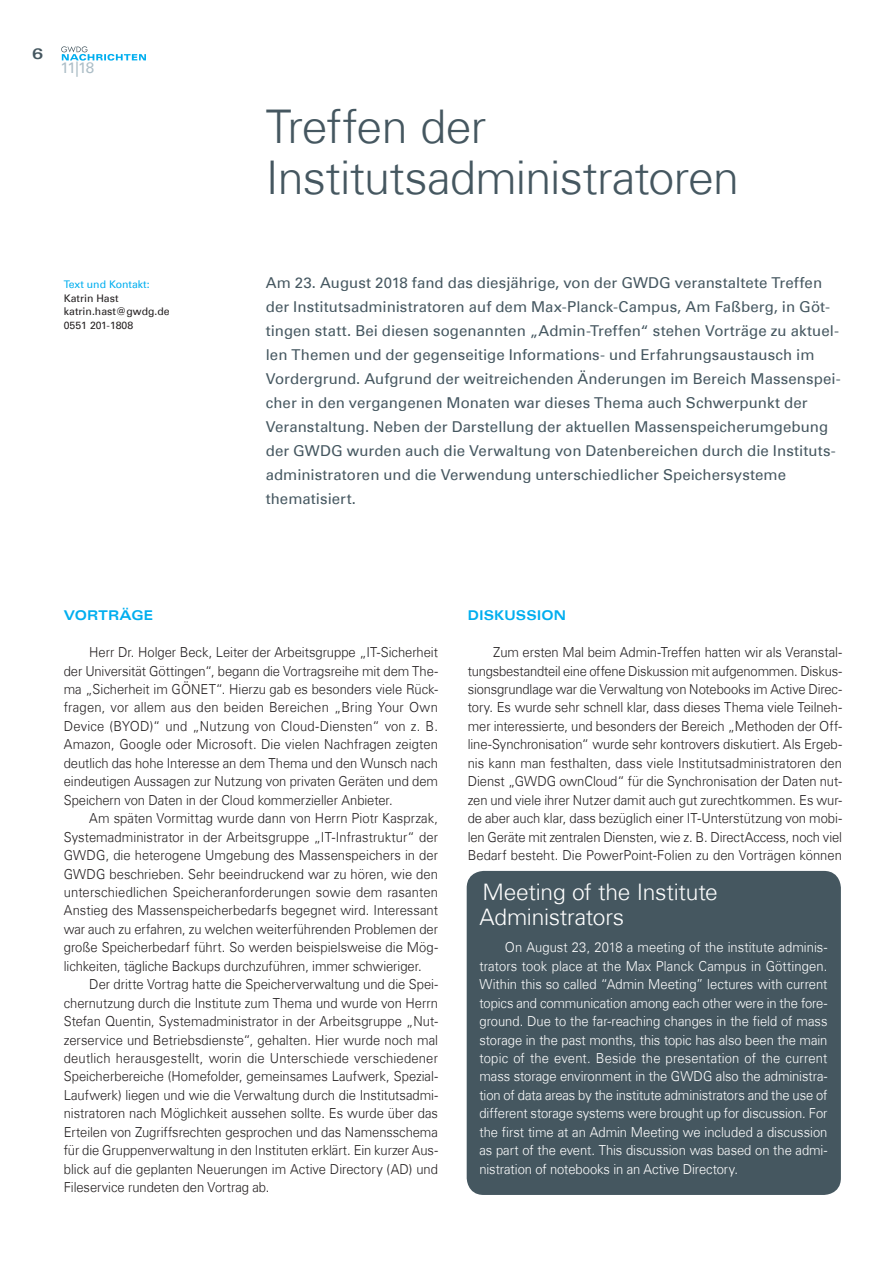
<style>
.page{position:relative;width:893px;height:1263px;background:#fff}
.page>*{position:absolute;margin:0;border:0;box-sizing:border-box;transform-origin:0 0}
.t1{font:300 46.5px/51px "Univers Com 45";letter-spacing:-.015em;color:#455760}
.t2{font:300 22.8px/24.9px "Univers Com 45";letter-spacing:-.01em;color:#fff}
.t3{font:15.3px "Univers Com 55 Roman";color:#adbec7}
.t4{font:15px/24px "Univers Com 55 Roman";letter-spacing:.005em;color:#455760}
.t5{font:15px "Univers Com 63 Bold Ext";color:#455760}
.t6{font:300 13.8px/18.5px "Univers Com 45";letter-spacing:-.005em;color:#231f20;text-align:justify;scale:.94 1}
.t7{font:300 13.8px/18.5px "Univers Com 45";letter-spacing:-.005em;color:#fff;text-align:justify;scale:.94 1}
.t8{font:13.5px "Univers Com 63 Bold Ext";letter-spacing:.005em;color:#00aeef;scale:.94 1}
.t9{font:10.5px/13.5px "Univers Com 55 Roman";color:#231f20}
.t10{font:10.5px "Univers Com 55 Roman";color:#00aeef}
</style>
<div class="page">
<svg style="left:61px;top:46px;width:85px;height:15px"></svg>
<div style="left:467px;top:871px;width:374px;height:324px;background:#455760;border-radius:17px"></div>
<p class="t5" style="left:32px;top:45px;width:13px">6</p>
<p class="t3" style="left:61px;top:58px;width:35px">11|18</p>
<p class="t10" style="left:64px;top:278px;width:87px">Text und Kontakt:</p>
<p class="t9" style="left:64px;top:291px;width:107px">Katrin Hast katrin.hast@gwdg.de<br>0551 201-1808</p>
<h1 class="t1" style="left:266px;top:101px;width:475px">Treffen der<br>Institutsadministratoren</h1>
<p class="t4" style="left:266px;top:271px;width:576px">Am 23. August 2018 fand das diesjährige, von der GWDG veranstaltete Treffen der Institutsadministratoren auf dem Max-Planck-Campus, Am Faßberg, in Göt&shy;tingen statt. Bei diesen sogenannten „Admin-Treffen“ stehen Vorträge zu aktuel&shy;len Themen und der gegenseitige Informations- und Erfahrungsaustausch im Vordergrund. Aufgrund der weitreichenden Änderungen im Bereich Massenspei&shy;cher in den vergangenen Monaten war dieses Thema auch Schwerpunkt der Veranstaltung. Neben der Darstellung der aktuellen Massenspeicherumgebung der GWDG wurden auch die Verwaltung von Datenbereichen durch die Instituts&shy;administratoren und die Verwendung unterschiedlicher Speichersysteme thematisiert.</p>
<p class="t8" style="left:64px;top:608px;width:97px">VORTRÄGE</p>
<p class="t6" style="left:64px;top:643px;width:400px;text-indent:26px">Herr Dr. Holger Beck, Leiter der Arbeitsgruppe „IT-Sicherheit der Universität Göttingen“, begann die Vortragsreihe mit dem The&shy;ma „Sicherheit im GÖNET“. Hierzu gab es besonders viele Rück&shy;fragen, vor allem aus den beiden Bereichen „Bring Your Own Device (BYOD)“ und „Nutzung von Cloud-Diensten“ von z. B.<br>Amazon, Google oder Microsoft. Die vielen Nachfragen zeigten deutlich das hohe Interesse an dem Thema und den Wunsch nach eindeutigen Aussagen zur Nutzung von privaten Geräten und dem Speichern von Daten in der Cloud kommerzieller Anbieter.</p>
<p class="t6" style="left:64px;top:809px;width:400px;text-indent:26px">Am späten Vormittag wurde dann von Herrn Piotr Kasprzak, Systemadministrator in der Arbeitsgruppe „IT-Infrastruktur“ der GWDG, die heterogene Umgebung des Massenspeichers in der GWDG beschrieben. Sehr beeindruckend war zu hören, wie den unterschiedlichen Speicheranforderungen sowie dem rasanten Anstieg des Massenspeicherbedarfs begegnet wird. Interessant war auch zu erfahren, zu welchen weiterführenden Problemen der große Speicherbedarf führt. So werden beispielsweise die Mög&shy;lichkeiten, tägliche Backups durchzuführen, immer schwieriger.</p>
<p class="t6" style="left:64px;top:975px;width:400px;text-indent:26px">Der dritte Vortrag hatte die Speicherverwaltung und die Spei&shy;chernutzung durch die Institute zum Thema und wurde von Herrn Stefan Quentin, Systemadministrator in der Arbeitsgruppe „Nut&shy;zerservice und Betriebsdienste“, gehalten. Hier wurde noch mal deutlich herausgestellt, worin die Unterschiede verschiedener Speicherbereiche (Homefolder, gemeinsames Laufwerk, Spezial-Laufwerk) liegen und wie die Verwaltung durch die Institutsadmi&shy;nistratoren nach Möglichkeit aussehen sollte. Es wurde über das Erteilen von Zugriffsrechten gesprochen und das Namensschema für die Gruppenverwaltung in den Instituten erklärt. Ein kurzer Aus&shy;blick auf die geplanten Neuerungen im Active Directory (AD) und Fileservice rundeten den Vortrag ab.</p>
<p class="t8" style="left:468px;top:608px;width:106px">DISKUSSION</p>
<p class="t6" style="left:468px;top:643px;width:400px;text-indent:26px">Zum ersten Mal beim Admin-Treffen hatten wir als Veranstal&shy;tungsbestandteil eine offene Diskussion mit aufgenommen. Diskus&shy;sionsgrundlage war die Verwaltung von Notebooks im Active Direc&shy;tory. Es wurde sehr schnell klar, dass dieses Thema viele Teilneh&shy;mer interessierte, und besonders der Bereich „Methoden der Off&shy;line-Synchronisation“ wurde sehr kontrovers diskutiert. Als Ergeb&shy;nis kann man festhalten, dass viele Institutsadministratoren den Dienst „GWDG ownCloud“ für die Synchronisation der Daten nut&shy;zen und viele ihrer Nutzer damit auch gut zurechtkommen. Es wur&shy;de aber auch klar, dass bezüglich einer IT-Unterstützung von mobi&shy;len Geräte mit zentralen Diensten, wie z. B. DirectAccess, noch viel Bedarf besteht. Die PowerPoint-Folien zu den Vorträgen können</p>
<h2 class="t2" style="left:479px;top:879px;width:240px">Meeting of the Institute<br>Administrators</h2>
<p class="t7" style="left:479px;top:938px;width:372px;text-indent:26px">On August 23, 2018 a meeting of the institute adminis&shy;trators took place at the Max Planck Campus in Göttingen.<br>Within this so called “Admin Meeting” lectures with current topics and communication among each other were in the fore&shy;ground. Due to the far-reaching changes in the field of mass storage in the past months, this topic has also been the main topic of the event. Beside the presentation of the current mass storage environment in the GWDG also the administra&shy;tion of data areas by the institute administrators and the use of different storage systems were brought up for discussion. For the first time at an Admin Meeting we included a discussion as part of the event. This discussion was based on the admi&shy;nistration of notebooks in an Active Directory.</p>
</div>
